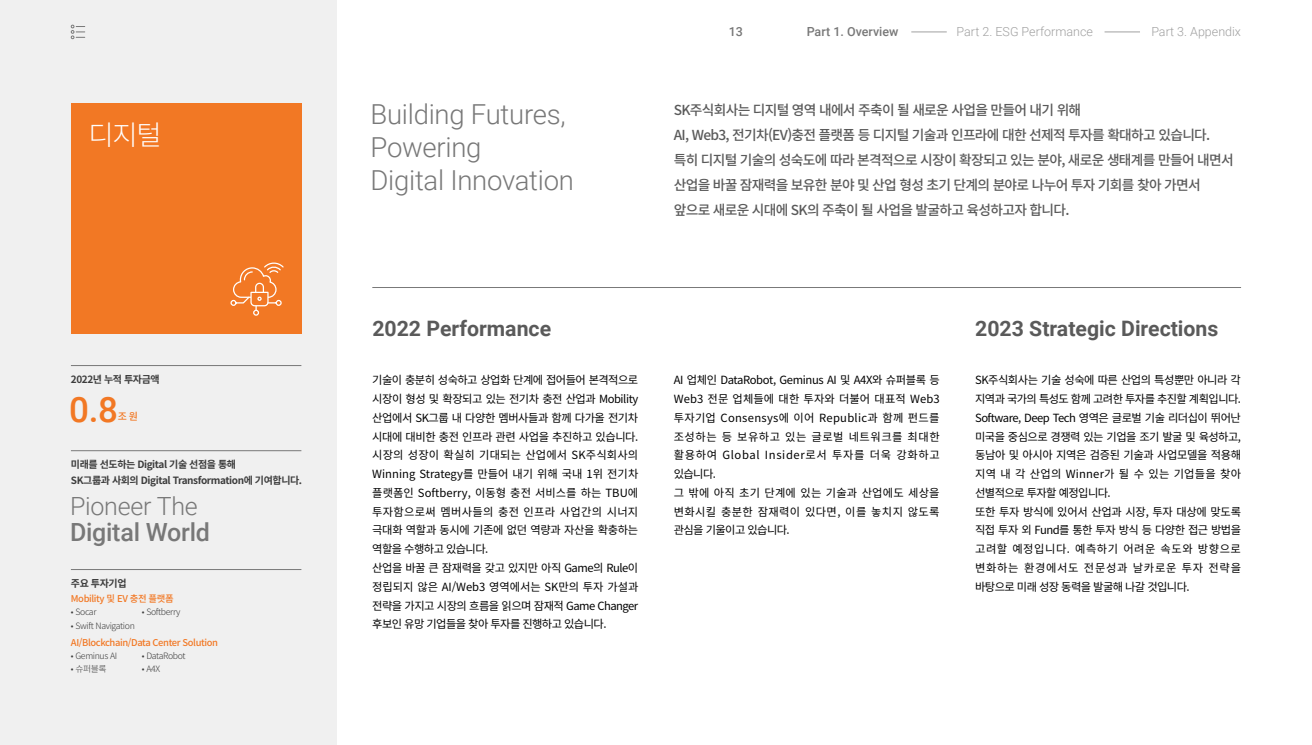
<style>
.page{position:relative;width:1312px;height:745px;background:#fff}
.page>*{position:absolute;margin:0;border:0;box-sizing:border-box;transform-origin:0 0}
.t1{font:500 35px "Roboto";color:#f27824}
.t2{font:300 27.5px/33.1px "Roboto";letter-spacing:-.01em;color:#787878}
.t3{font:300 27.5px "Noto Sans KR";color:#fff}
.t4{font:500 25px "Roboto";letter-spacing:-.01em;color:#787878}
.t5{font:300 25px "Roboto";letter-spacing:-.01em;color:#787878}
.t6{font:700 21.25px "Roboto";color:#5a5a5a}
.t7{font:500 13.75px/25px "Noto Sans KR";letter-spacing:-.05em;color:#5a5a5a}
.t8{font:300 12.5px "Roboto";color:#a0a0a0}
.t9{font:500 12.5px "Roboto";color:#787878}
.t10{font:11.25px/18.8px "Noto Sans KR";letter-spacing:-.03em;color:#000}
.t11{font:11.25px/18.8px "Noto Sans KR";letter-spacing:.025em;color:#000}
.t12{font:700 10px/15.6px "Noto Sans KR";letter-spacing:-.04em;color:#3c3c3c}
.t13{font:500 10px "Noto Sans KR";color:#f27824}
.t14{font:500 9.38px "Noto Sans KR";letter-spacing:-.04em;color:#f27824}
.t15{font:300 8.75px "Noto Sans KR";letter-spacing:-.04em;color:#3c3c3c}
</style>
<div class="page">
<hr style="left:911px;top:32px;width:35px;height:1px;background:#a0a0a0">
<hr style="left:1104px;top:32px;width:35px;height:1px;background:#a0a0a0">
<div style="left:0;top:0;width:337px;height:744px;background:#f0f0f0"></div>
<div style="left:71px;top:103px;width:230px;height:230px;background:#f27824"></div>
<hr style="left:71px;top:365px;width:230px;height:1px;background:#787878">
<hr style="left:71px;top:569px;width:230px;height:1px;background:#787878">
<hr style="left:71px;top:450px;width:230px;height:1px;background:#787878">
<svg style="left:230px;top:262px;width:54px;height:54px"></svg>
<hr style="left:372px;top:287px;width:868px;height:1px;background:#787878">
<svg style="left:71px;top:25px;width:14px;height:14px"></svg>
<h2 class="t3" style="left:89px;top:119px;width:75px">디지털</h2>
<p class="t12" style="left:71px;top:371px;width:90px">2022년 누적 투자금액</p>
<h1 class="t1" style="left:69px;top:385px;width:50px">0.8</h1>
<p class="t13" style="left:118px;top:410px;width:22px">조 원</p>
<p class="t12" style="left:71px;top:456px;width:233px">미래를 선도하는 Digital 기술 선점을 통해<br>SK그룹과 사회의 Digital Transformation에 기여합니다.</p>
<h3 class="t5" style="left:70px;top:488px;width:129px">Pioneer The</h3>
<h3 class="t4" style="left:70px;top:514px;width:141px">Digital World</h3>
<p class="t12" style="left:71px;top:575px;width:57px">주요 투자기업</p>
<p class="t14" style="left:71px;top:593px;width:104px">Mobility 및 EV 충전 플랫폼</p>
<p class="t15" style="left:71px;top:606px;width:27px">• Socar</p>
<p class="t15" style="left:142px;top:606px;width:40px">• Softberry</p>
<p class="t15" style="left:71px;top:620px;width:65px">• Swift Navigation</p>
<p class="t14" style="left:71px;top:636px;width:148px">AI/Blockchain/Data Center Solution</p>
<p class="t15" style="left:71px;top:650px;width:48px">• Geminus AI</p>
<p class="t15" style="left:142px;top:650px;width:45px">• DataRobot</p>
<p class="t15" style="left:71px;top:663px;width:37px">• 슈퍼블록</p>
<p class="t15" style="left:142px;top:663px;width:20px">• A4X</p>
<p class="t9" style="left:728px;top:23px;width:16px">13</p>
<p class="t9" style="left:806px;top:23px;width:93px">Part 1. Overview</p>
<p class="t8" style="left:956px;top:23px;width:138px">Part 2. ESG Performance</p>
<p class="t8" style="left:1151px;top:23px;width:91px">Part 3. Appendix</p>
<h2 class="t2" style="left:370px;top:96px;width:205px">Building Futures,<br>Powering<br>Digital Innovation</h2>
<p class="t7" style="left:673px;top:98px;width:561px">SK주식회사는 디지털 영역 내에서 주축이 될 새로운 사업을 만들어 내기 위해<br>AI, Web3, 전기차(EV)충전 플랫폼 등 디지털 기술과 인프라에 대한 선제적 투자를 확대하고 있습니다. 특히 디지털 기술의 성숙도에 따라 본격적으로 시장이 확장되고 있는 분야, 새로운 생태계를 만들어 내면서 산업을 바꿀 잠재력을 보유한 분야 및 산업 형성 초기 단계의 분야로 나누어 투자 기회를 찾아 가면서 앞으로 새로운 시대에 SK의 주축이 될 사업을 발굴하고 육성하고자 합니다.</p>
<h3 class="t6" style="left:372px;top:313px;width:180px">2022 Performance</h3>
<h3 class="t6" style="left:974px;top:313px;width:245px">2023 Strategic Directions</h3>
<p class="t10" style="left:372px;top:370px;width:267px">기술이 충분히 성숙하고 상업화 단계에 접어들어 본격적으로 시장이 형성 및 확장되고 있는 전기차 충전 산업과 Mobility 산업에서 SK그룹 내 다양한 멤버사들과 함께 다가올 전기차 시대에 대비한 충전 인프라 관련 사업을 추진하고 있습니다. 시장의 성장이 확실히 기대되는 산업에서 SK주식회사의<br>Winning Strategy를 만들어 내기 위해 국내 1위 전기차 플랫폼인 Softberry, 이동형 충전 서비스를 하는 TBU에 투자함으로써 멤버사들의 충전 인프라 사업간의 시너지 극대화 역할과 동시에 기존에 없던 역량과 자산을 확충하는 역할을 수행하고 있습니다.<br>산업을 바꿀 큰 잠재력을 갖고 있지만 아직 Game의 Rule이 정립되지 않은 AI/Web3 영역에서는 SK만의 투자 가설과 전략을 가지고 시장의 흐름을 읽으며 잠재적 Game Changer 후보인 유망 기업들을 찾아 투자를 진행하고 있습니다.</p>
<p class="t10" style="left:974px;top:371px;width:267px">SK주식회사는 기술 성숙에 따른 산업의 특성뿐만 아니라 각 지역과 국가의 특성도 함께 고려한 투자를 추진할 계획입니다.<br>Software, Deep Tech 영역은 글로벌 기술 리더십이 뛰어난 미국을 중심으로 경쟁력 있는 기업을 조기 발굴 및 육성하고, 동남아 및 아시아 지역은 검증된 기술과 사업모델을 적용해 지역 내 각 산업의 Winner가 될 수 있는 기업들을 찾아 선별적으로 투자할 예정입니다.<br>또한 투자 방식에 있어서 산업과 시장, 투자 대상에 맞도록 직접 투자 외 Fund를 통한 투자 방식 등 다양한 접근 방법을 고려할 예정입니다. 예측하기 어려운 속도와 방향으로 변화하는 환경에서도 전문성과 날카로운 투자 전략을 바탕으로 미래 성장 동력을 발굴해 나갈 것입니다.</p>
<p class="t11" style="left:673px;top:371px;width:267px">AI 업체인 DataRobot, Geminus AI 및 A4X와 슈퍼블록 등<br>Web3 전문 업체들에 대한 투자와 더불어 대표적 Web3 투자기업 Consensys에 이어 Republic과 함께 펀드를 조성하는 등 보유하고 있는 글로벌 네트워크를 최대한 활용하여 Global Insider로서 투자를 더욱 강화하고 있습니다.<br>그 밖에 아직 초기 단계에 있는 기술과 산업에도 세상을 변화시킬 충분한 잠재력이 있다면, 이를 놓치지 않도록 관심을 기울이고 있습니다.</p>
</div>
